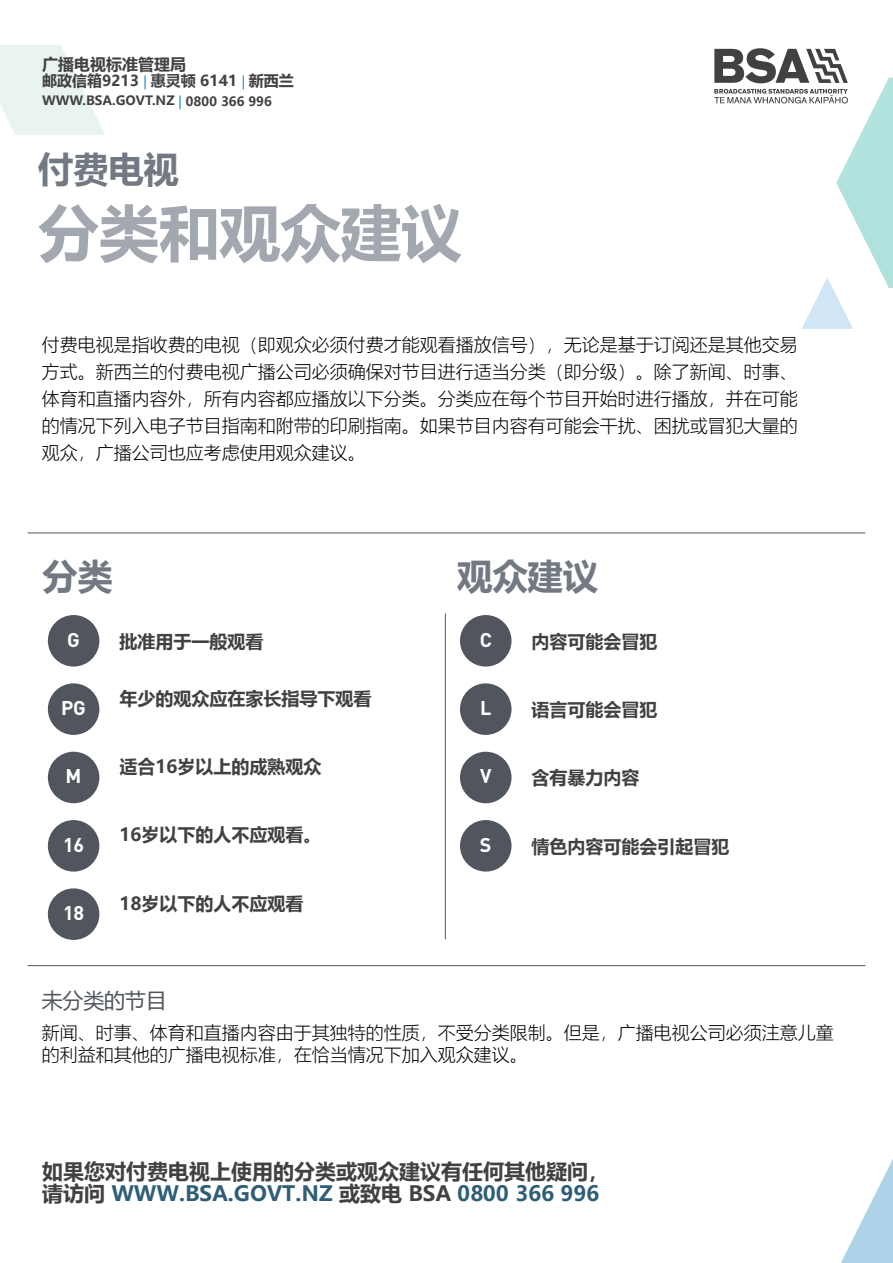
<style>
.page{position:relative;width:893px;height:1263px;background:#fff}
.page>*{position:absolute;margin:0;border:0;box-sizing:border-box;transform-origin:0 0}
.t1{font:700 61.05px "Microsoft Ya Hei";letter-spacing:-.01em;color:#a3a8b0}
.t2{font:700 35.55px "Microsoft Ya Hei";letter-spacing:-.01em;color:#737983}
.t3{font:700 21px/22.5px "Microsoft Ya Hei";color:#414042}
.t4{font:21px "Microsoft Ya Hei";letter-spacing:-.01em;color:#51565e}
.t5{font:700 19.65px "DIN";color:#fff}
.t6{font:300 18px/27px "Microsoft Ya Hei";color:#000}
.t7{font:700 18px "Microsoft Ya Hei";color:#414042}
.t8{font:700 16.05px "Microsoft Ya Hei";color:#414042}
.t9{font:700 15px "Microsoft Ya Hei";color:#414042}
.t10{font:700 12.75px "Microsoft Ya Hei";color:#414042}
.s1{font-weight:400;font-size:12.75px;color:#1883c2}
.s2{font-weight:400;color:#1883c2}
.s3{color:#2e5d75}
</style>
<div class="page">
<svg style="left:0;top:45px;width:105px;height:90px"></svg>
<svg style="left:841px;top:1159px;width:52px;height:104px"></svg>
<svg style="left:714px;top:48px;width:179px;height:281px"></svg>
<hr style="left:28px;top:532px;width:837px;height:1px;background:#51565e">
<hr style="left:28px;top:965px;width:837px;height:1px;background:#51565e">
<div style="left:49px;top:617px;width:49px;height:48px;background:#51565e;border-radius:50%"></div>
<div style="left:48px;top:615px;width:51px;height:51px;border:3px solid #51565e;border-radius:50%"></div>
<div style="left:462px;top:617px;width:48px;height:48px;background:#51565e;border-radius:50%"></div>
<div style="left:460px;top:615px;width:51px;height:51px;border:3px solid #51565e;border-radius:50%"></div>
<div style="left:49px;top:685px;width:49px;height:48px;background:#51565e;border-radius:50%"></div>
<div style="left:48px;top:683px;width:51px;height:52px;border:3px solid #51565e;border-radius:50%"></div>
<div style="left:462px;top:685px;width:48px;height:48px;background:#51565e;border-radius:50%"></div>
<div style="left:460px;top:683px;width:51px;height:52px;border:3px solid #51565e;border-radius:50%"></div>
<div style="left:49px;top:753px;width:49px;height:49px;background:#51565e;border-radius:50%"></div>
<div style="left:48px;top:752px;width:51px;height:51px;border:3px solid #51565e;border-radius:50%"></div>
<div style="left:462px;top:753px;width:48px;height:49px;background:#51565e;border-radius:50%"></div>
<div style="left:460px;top:752px;width:51px;height:51px;border:3px solid #51565e;border-radius:50%"></div>
<div style="left:49px;top:822px;width:49px;height:48px;background:#51565e;border-radius:50%"></div>
<div style="left:48px;top:820px;width:51px;height:51px;border:3px solid #51565e;border-radius:50%"></div>
<div style="left:462px;top:822px;width:48px;height:48px;background:#51565e;border-radius:50%"></div>
<div style="left:460px;top:820px;width:51px;height:51px;border:3px solid #51565e;border-radius:50%"></div>
<div style="left:49px;top:890px;width:49px;height:48px;background:#51565e;border-radius:50%"></div>
<div style="left:48px;top:888px;width:51px;height:52px;border:3px solid #51565e;border-radius:50%"></div>
<hr style="left:445px;top:613px;width:1px;height:326px;background:#51565e">
<p class="t8" style="left:42px;top:53px;width:145px">广播电视标准管理局</p>
<p class="t9" style="left:42px;top:70px;width:253px">邮政信箱9213 <span class="s1">|</span> 惠灵顿 6141 <span class="s1">|</span> 新西兰</p>
<p class="t10" style="left:42px;top:92px;width:231px">WWW.BSA.GOVT.NZ <span class="s2">|</span> 0800 366 996</p>
<h2 class="t2" style="left:38px;top:144px;width:143px">付费电视</h2>
<h1 class="t1" style="left:38px;top:190px;width:426px">分类和观众建议</h1>
<p class="t6" style="left:42px;top:331px;width:758px;text-align:justify">付费电视是指收费的电视（即观众必须付费才能观看播放信号），无论是基于订阅还是其他交易方式。新西兰的付费电视广播公司必须确保对节目进行适当分类（即分级）。除了新闻、时事、体育和直播内容外，所有内容都应播放以下分类。分类应在每个节目开始时进行播放，并在可能的情况下列入电子节目指南和附带的印刷指南。如果节目内容有可能会干扰、困扰或冒犯大量的观众，广播公司也应考虑使用观众建议。</p>
<h2 class="t2" style="left:42px;top:551px;width:72px">分类</h2>
<h2 class="t2" style="left:457px;top:551px;width:143px">观众建议</h2>
<p class="t5" style="left:67px;top:627px;width:14px">G</p>
<p class="t7" style="left:119px;top:629px;width:145px">批准用于一般观看</p>
<p class="t5" style="left:480px;top:627px;width:14px">C</p>
<p class="t7" style="left:532px;top:629px;width:127px">内容可能会冒犯</p>
<p class="t7" style="left:119px;top:686px;width:253px">年少的观众应在家长指导下观看</p>
<p class="t5" style="left:61px;top:695px;width:26px">PG</p>
<p class="t5" style="left:480px;top:695px;width:13px">L</p>
<p class="t7" style="left:532px;top:697px;width:127px">语言可能会冒犯</p>
<p class="t7" style="left:119px;top:754px;width:204px">适合16岁以上的成熟观众</p>
<p class="t5" style="left:66px;top:763px;width:17px">M</p>
<p class="t5" style="left:480px;top:763px;width:13px">V</p>
<p class="t7" style="left:532px;top:765px;width:109px">含有暴力内容</p>
<p class="t7" style="left:119px;top:822px;width:204px">16岁以下的人不应观看。</p>
<p class="t5" style="left:63px;top:832px;width:23px">16</p>
<p class="t5" style="left:480px;top:832px;width:13px">S</p>
<p class="t7" style="left:532px;top:834px;width:199px">情色内容可能会引起冒犯</p>
<p class="t7" style="left:119px;top:891px;width:186px">18岁以下的人不应观看</p>
<p class="t5" style="left:63px;top:900px;width:23px">18</p>
<p class="t4" style="left:42px;top:986px;width:126px">未分类的节目</p>
<p class="t6" style="left:42px;top:1021px;width:794px;line-height:22.5px">新闻、时事、体育和直播内容由于其独特的性质，不受分类限制。但是，广播电视公司必须注意儿童的利益和其他的广播电视标准，在恰当情况下加入观众建议。</p>
<p class="t3" style="left:42px;top:1159px;width:568px">如果您对付费电视上使用的分类或观众建议有任何其他疑问，请访问 <span class="s3">WWW.BSA.GOVT.NZ</span> 或致电 BSA <span class="s3">0800 366 996</span></p>
</div>
